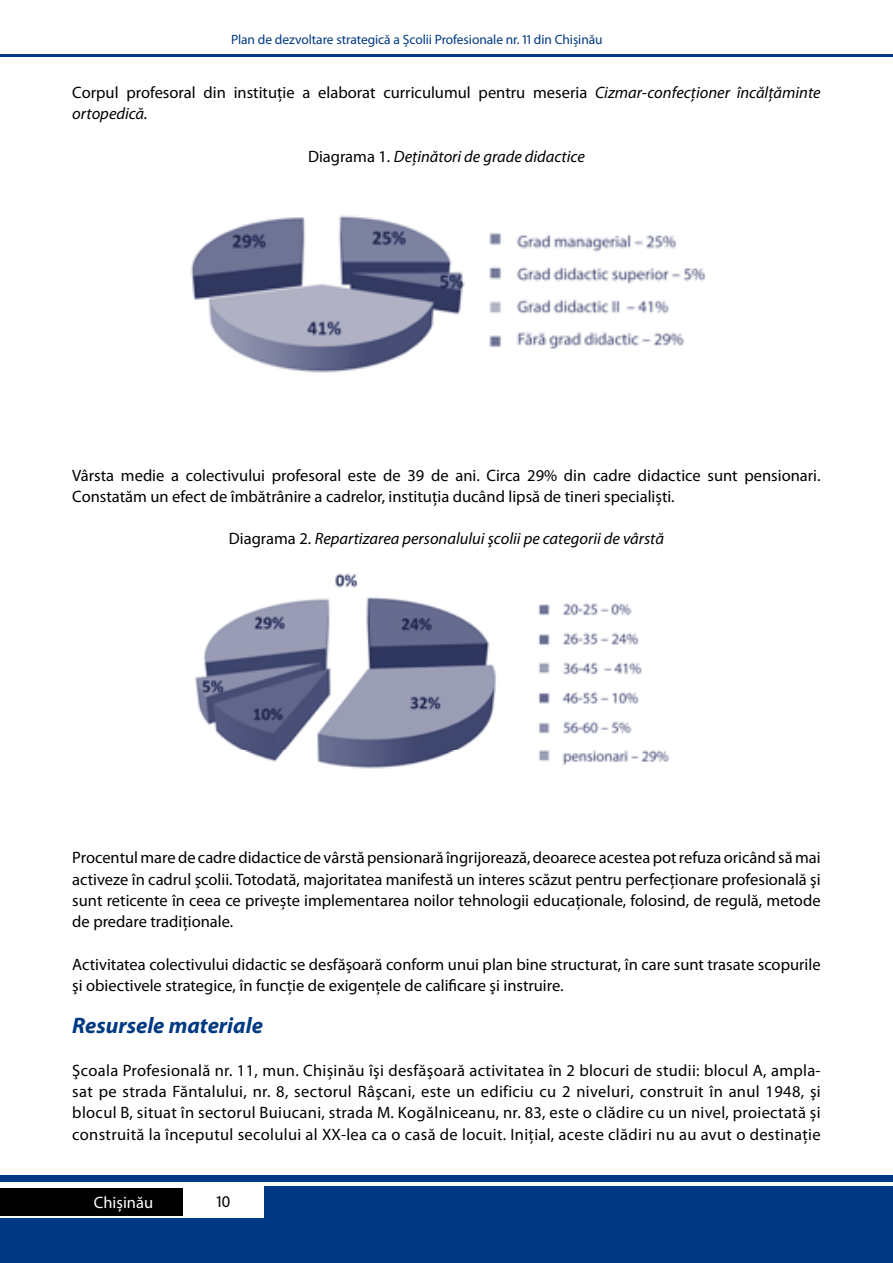
<style>
.page{position:relative;width:893px;height:1263px;background:#fff}
.page>*{position:absolute;margin:0;border:0;box-sizing:border-box;transform-origin:0 0}
.t1{font:italic 700 22.5px "Myriad Pro";color:#003983}
.t2{font:16.5px/21.3px "Myriad Pro";color:#000}
.t3{font:italic 16.5px "Myriad Pro";color:#000}
.t4{font:16.5px "Myriad Pro";color:#fff}
.t5{font:13.5px "Myriad Pro";letter-spacing:-.005em;color:#003983}
.s1{font-style:italic}
.s2{font-style:normal}
</style>
<div class="page">
<div style="left:0;top:1186px;width:893px;height:77px;background:#003983"></div>
<div style="left:0;top:1186px;width:264px;height:32px;background:#fff"></div>
<div style="left:0;top:1175px;width:893px;height:6px;background:#003983"></div>
<div style="left:0;top:1188px;width:183px;height:27px;background:#000"></div>
<hr style="left:0;top:54px;width:893px;height:3px;background:#003983">
<img style="left:191px;top:215px;width:515px;height:158px">
<img style="left:195px;top:573px;width:474px;height:196px">
<p class="t5" style="left:231px;top:31px;width:373px">Plan de dezvoltare strategică a Școlii Profesionale nr. 11 din Chișinău</p>
<p class="t2" style="left:72px;top:81px;width:750px">Corpul profesoral din instituţie a elaborat curriculumul pentru meseria <span class="s1">Cizmar-confecţioner încălţăminte ortopedică.</span></p>
<p class="t3" style="left:308px;top:146px;width:278px"><span class="s2">Diagrama 1.</span> Deţinători de grade didactice</p>
<p class="t2" style="left:72px;top:464px;width:750px">Vârsta medie a colectivului profesoral este de 39 de ani. Circa 29% din cadre didactice sunt pensionari.<br>Constatăm un efect de îmbătrânire a cadrelor, instituţia ducând lipsă de tineri specialiști.</p>
<p class="t3" style="left:229px;top:529px;width:437px"><span class="s2">Diagrama 2.</span> Repartizarea personalului şcolii pe categorii de vârstă</p>
<p class="t2" style="left:72px;top:847px;width:750px;text-align:justify">Procentul mare de cadre didactice de vârstă pensionară îngrijorează, deoarece acestea pot refuza oricând să mai activeze în cadrul şcolii. Totodată, majoritatea manifestă un interes scăzut pentru perfecționare profesională şi sunt reticente în ceea ce privește implementarea noilor tehnologii educaționale, folosind, de regulă, metode de predare tradiţionale.</p>
<p class="t2" style="left:72px;top:953px;width:750px">Activitatea colectivului didactic se desfăşoară conform unui plan bine structurat, în care sunt trasate scopurile şi obiectivele strategice, în funcție de exigenţele de calificare şi instruire.</p>
<h1 class="t1" style="left:72px;top:1011px;width:192px">Resursele materiale</h1>
<p class="t2" style="left:72px;top:1059px;width:750px;text-align:justify">Şcoala Profesională nr. 11, mun. Chișinău îşi desfăşoară activitatea în 2 blocuri de studii: blocul A, ampla&shy;sat pe strada Făntalului, nr. 8, sectorul Râşcani, este un edificiu cu 2 niveluri, construit în anul 1948, şi blocul B, situat în sectorul Buiucani, strada M. Kogălniceanu, nr. 83, este o clădire cu un nivel, proiectată și construită la începutul secolului al XX-lea ca o casă de locuit. I niţial, aceste clădiri nu au avut o destinație</p>
<p class="t4" style="left:94px;top:1192px;width:61px">Chișinău</p>
<p class="t2" style="left:216px;top:1190px;width:15px">10</p>
</div>
